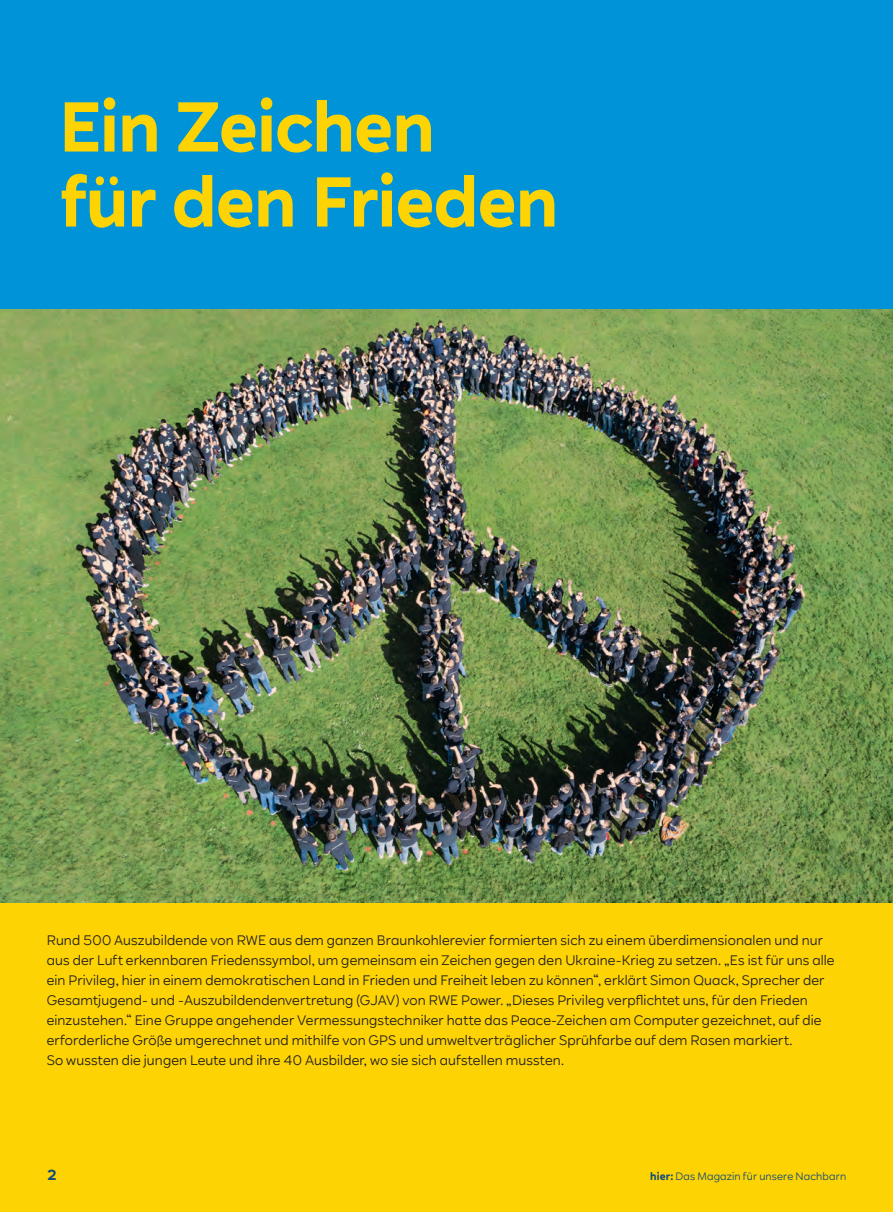
<style>
.page{position:relative;width:893px;height:1212px;background:#fff}
.page>*{position:absolute;margin:0;border:0;box-sizing:border-box;transform-origin:0 0}
.t1{font:700 69px/75px "RWE Sans";letter-spacing:-.01em;color:#fed304}
.t2{font:700 14.25px "RWE Sans";color:#104b7b}
.t3{font:13.5px/20.1px "RWE Sans";letter-spacing:.01em;color:#231f20}
.t4{font:10.5px "RWE Sans";letter-spacing:.015em;color:#104b7b}
.s1{font-weight:700}
</style>
<div class="page">
<img style="left:0;top:308px;width:893px;height:596px">
<div style="left:0;top:0;width:893px;height:308px;background:#0093d8"></div>
<div style="left:0;top:904px;width:893px;height:308px;background:#fed304"></div>
<h1 class="t1" style="left:60px;top:90px;width:500px">Ein Zeichen<br>für den Frieden</h1>
<p class="t3" style="left:47px;top:930px;width:789px">Rund 500 Auszubildende von RWE aus dem ganzen Braunkohlerevier formierten sich zu einem überdimensionalen und nur aus der Luft erkennbaren Friedenssymbol, um gemeinsam ein Zeichen gegen den Ukraine-Krieg zu setzen. „Es ist für uns alle ein Privileg, hier in einem demokratischen Land in Frieden und Freiheit leben zu können“, erklärt Simon Quack, Sprecher der Gesamtjugend- und -Auszubildendenvertretung (GJAV) von RWE Power. „Dieses Privileg verpflichtet uns, für den Frieden einzustehen.“ Eine Gruppe angehender Vermessungstechniker hatte das Peace-Zeichen am Computer gezeichnet, auf die erforderliche Größe umgerechnet und mithilfe von GPS und umweltverträglicher Sprühfarbe auf dem Rasen markiert.<br>So wussten die jungen Leute und ihre 40 Ausbilder, wo sie sich aufstellen mussten.</p>
<p class="t2" style="left:47px;top:1166px;width:11px">2</p>
<p class="t4" style="left:650px;top:1170px;width:198px"><span class="s1">hier:</span> Das Magazin für unsere Nachbarn</p>
</div>
